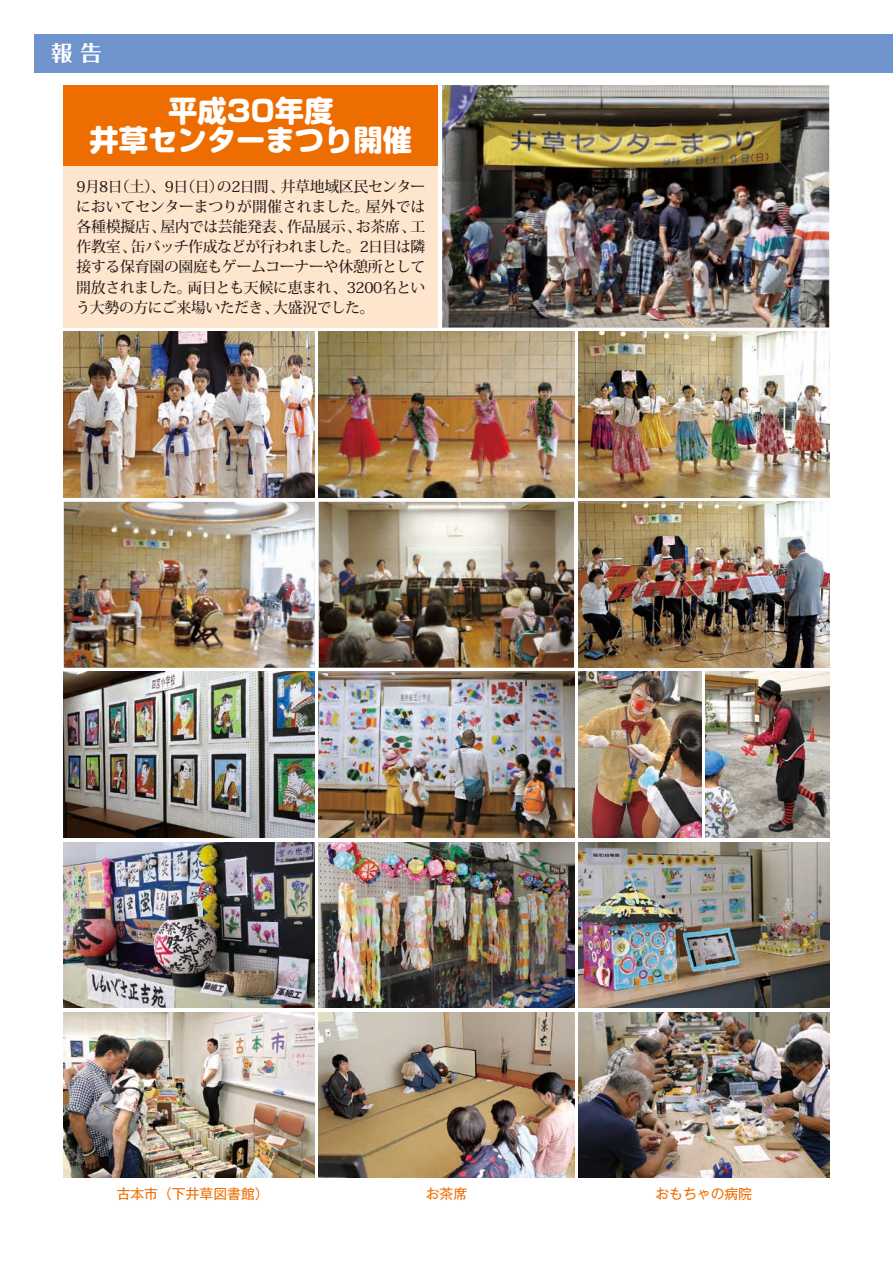
<style>
.page{position:relative;width:893px;height:1263px;background:#fff}
.page>*{position:absolute;margin:0;border:0;box-sizing:border-box;transform-origin:0 0}
.t1{font:800 29.4px/29.7px "Soft Go Std";color:#fff;text-align:center}
.t2{font:700 21.3px "Folk Pro";color:#fff}
.t3{font:500 14.85px/20.2px "Koz Min Pro";letter-spacing:-.03em;color:#231916;text-align:justify}
.t4{font:13.8px "Gothic MB101 Pro";color:#ed6d00}
</style>
<div class="page">
<img style="left:64px;top:332px;width:251px;height:165px">
<img style="left:64px;top:502px;width:251px;height:166px">
<img style="left:64px;top:842px;width:251px;height:166px">
<img style="left:64px;top:672px;width:251px;height:166px">
<img style="left:64px;top:1012px;width:251px;height:166px">
<img style="left:319px;top:332px;width:255px;height:165px">
<img style="left:319px;top:502px;width:255px;height:166px">
<img style="left:319px;top:842px;width:255px;height:166px">
<img style="left:319px;top:672px;width:255px;height:166px">
<img style="left:319px;top:1012px;width:255px;height:166px">
<img style="left:578px;top:332px;width:251px;height:165px">
<img style="left:578px;top:502px;width:251px;height:166px">
<img style="left:578px;top:842px;width:251px;height:166px">
<img style="left:578px;top:672px;width:124px;height:166px">
<img style="left:706px;top:672px;width:123px;height:166px">
<img style="left:578px;top:1012px;width:251px;height:166px">
<img style="left:442px;top:85px;width:387px;height:242px">
<div style="left:506px;top:34px;width:387px;height:38px;background:#6f93cc"></div>
<div style="left:34px;top:34px;width:774px;height:38px;background:#6f93cc"></div>
<div style="left:64px;top:166px;width:374px;height:161px;background:#fde5ce"></div>
<div style="left:64px;top:85px;width:374px;height:81px;background:#ed6d00"></div>
<h2 class="t2" style="left:51px;top:35px;width:52px">報 告</h2>
<h1 class="t1" style="left:90px;top:93px;width:324px">平成30年度<br>井草センターまつり開催</h1>
<p class="t3" style="left:76px;top:176px;width:351px">9月8日（土）、9日（日）の2日間、井草地域区民センターにおいてセンターまつりが開催されました。屋外では各種模擬店、屋内では芸能発表、作品展示、お茶席、工作教室、缶バッチ作成などが行われました。2日目は隣接する保育園の園庭もゲームコーナーや休憩所として開放されました。両日とも天候に恵まれ、3200名という大勢の方にご来場いただき、大盛況でした。</p>
<p class="t4" style="left:117px;top:1182px;width:154px">古本市（下井草図書館）</p>
<p class="t4" style="left:426px;top:1182px;width:43px">お茶席</p>
<p class="t4" style="left:655px;top:1182px;width:98px">おもちゃの病院</p>
</div>
